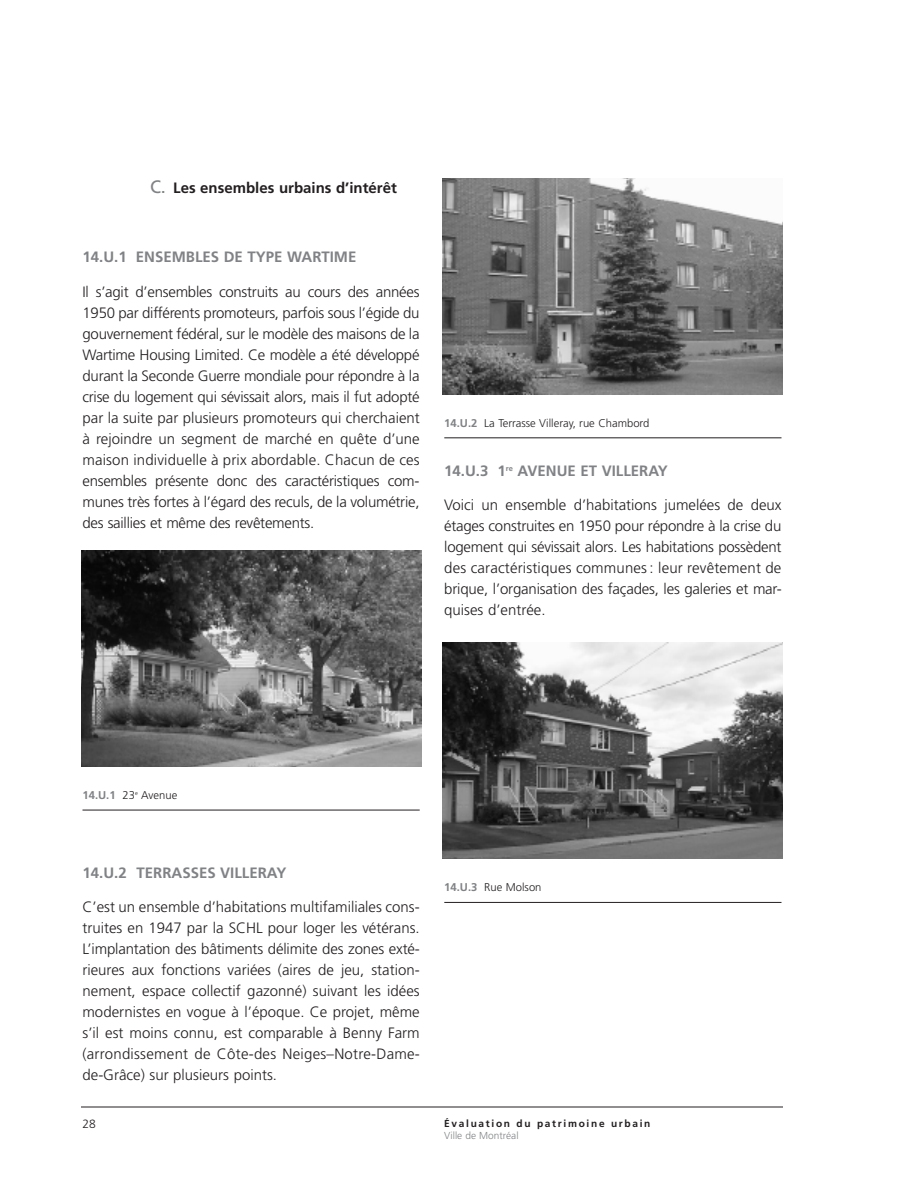
<style>
.page{position:relative;width:918px;height:1188px;background:#fff}
.page>*{position:absolute;margin:0;border:0;box-sizing:border-box;transform-origin:0 0}
.t1{font:300 15px/21px "Frutiger";letter-spacing:-.01em;color:#231f20;text-align:justify}
.t2{font:700 15px "Frutiger";color:#808285}
.t3{font:700 15px "Frutiger";color:#231f20}
.t4{font:300 12px "Frutiger";color:#231f20}
.t5{font:300 11.25px "Frutiger";color:#231f20}
.t6{font:700 10.2px "Frutiger";letter-spacing:.165em;color:#231f20}
.t7{font:300 10.2px "Frutiger";color:#808285}
.s1{font-weight:400;font-size:18px;color:#808285}
.s2{font-weight:700;color:#808285}
</style>
<div class="page">
<hr style="left:81px;top:1107px;width:702px;height:1px;background:#231f20">
<hr style="left:82px;top:810px;width:338px;height:1px;background:#231f20">
<img style="left:81px;top:550px;width:340px;height:216px">
<hr style="left:444px;top:438px;width:338px;height:1px;background:#231f20">
<img style="left:443px;top:178px;width:340px;height:216px">
<hr style="left:444px;top:902px;width:338px;height:1px;background:#231f20">
<img style="left:443px;top:643px;width:340px;height:216px">
<p class="t3" style="left:150px;top:182px;width:248px"><span class="s1">C.</span> Les ensembles urbains d’intérêt</p>
<p class="t2" style="left:83px;top:251px;width:275px">14.U.1 ENSEMBLES DE TYPE WARTIME</p>
<p class="t1" style="left:82px;top:282px;width:339px">Il s’agit d’ensembles construits au cours des années 1950 par différents promoteurs, parfois sous l’égide du gouvernement fédéral, sur le modèle des maisons de la Wartime Housing Limited. Ce modèle a été développé durant la Seconde Guerre mondiale pour répondre à la crise du logement qui sévissait alors, mais il fut adopté par la suite par plusieurs promoteurs qui cherchaient à rejoindre un segment de marché en quête d’une maison individuelle à prix abordable. Chacun de ces ensembles présente donc des caractéristiques com&shy;munes très fortes à l’égard des reculs, de la volumétrie, des saillies et même des revêtements.</p>
<p class="t5" style="left:444px;top:418px;width:207px"><span class="s2">14.U.2</span> La Terrasse Villeray, rue Chambord</p>
<p class="t2" style="left:444px;top:465px;width:225px">14.U.3 1<sup>re</sup> AVENUE ET VILLERAY</p>
<p class="t1" style="left:444px;top:496px;width:339px">Voici un ensemble d’habitations jumelées de deux étages construites en 1950 pour répondre à la crise du logement qui sévissait alors. Les habitations possèdent des caractéristiques communes : leur revêtement de brique, l’organisation des façades, les galeries et mar&shy;quises d’entrée.</p>
<p class="t5" style="left:82px;top:790px;width:96px"><span class="s2">14.U.1</span> 23<sup>e</sup> Avenue</p>
<p class="t2" style="left:82px;top:866px;width:205px">14.U.2 TERRASSES VILLERAY</p>
<p class="t1" style="left:82px;top:898px;width:339px">C’est un ensemble d’habitations multifamiliales cons&shy;truites en 1947 par la SCHL pour loger les vétérans.<br>L’implantation des bâtiments délimite des zones exté&shy;rieures aux fonctions variées (aires de jeu, station&shy;nement, espace collectif gazonné) suivant les idées modernistes en vogue à l’époque. Ce projet, même s’il est moins connu, est comparable à Benny Farm (arrondissement de Côte-des Neiges–Notre-Dame&shy;de-Grâce) sur plusieurs points.</p>
<p class="t4" style="left:82px;top:1119px;width:15px">28</p>
<p class="t5" style="left:444px;top:883px;width:99px"><span class="s2">14.U.3</span> Rue Molson</p>
<p class="t6" style="left:444px;top:1119px;width:208px">Évaluation du patrimoine urbain</p>
<p class="t7" style="left:444px;top:1131px;width:76px">Ville de Montréal</p>
</div>
